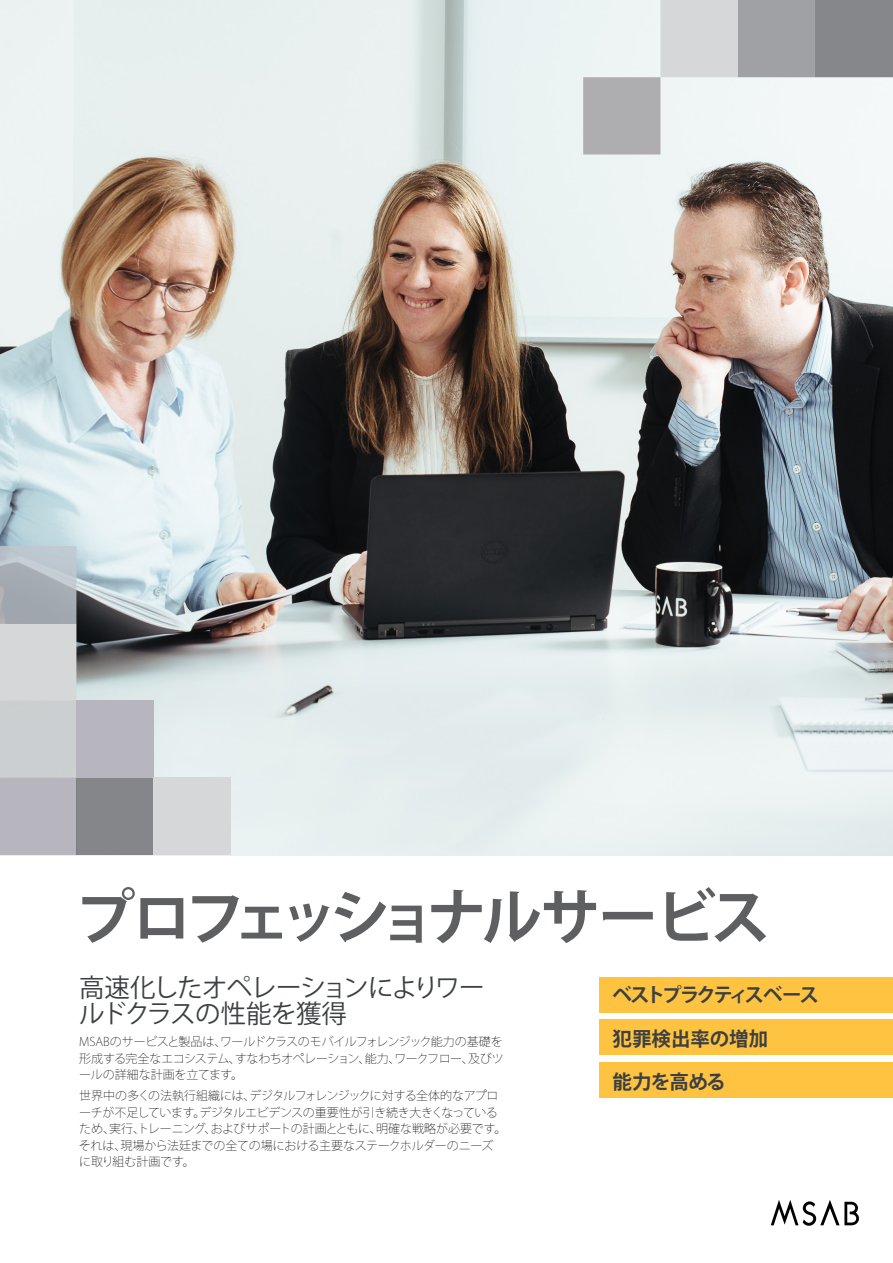
<style>
.page{position:relative;width:893px;height:1263px;background:#fff}
.page>*{position:absolute;margin:0;border:0;box-sizing:border-box;transform-origin:0 0}
.t1{font:700 60px "Koz Go Pr 6 N";letter-spacing:-.1em;color:#5d5f60}
.t2{font:25.5px/25.5px "Koz Go Pr 6 N";letter-spacing:-.05em;color:#3d4041}
.t3{font:700 19.5px/42.9px "Koz Go Pr 6 N";letter-spacing:-.005em;color:#3d4041}
.t4{font:700 19.5px "Koz Go Pr 6 N";letter-spacing:-.14em;color:#3d4041}
.t5{font:200 12px/16.5px "Koz Go Pr 6 N";letter-spacing:-.025em;color:#000;text-align:justify}
</style>
<div class="page">
<img style="left:0;top:0;width:893px;height:855px">
<svg style="left:771px;top:1200px;width:88px;height:26px"></svg>
<div style="left:599px;top:977px;width:294px;height:35px;background:#fec341"></div>
<div style="left:599px;top:1019px;width:294px;height:36px;background:#fec341"></div>
<div style="left:599px;top:1062px;width:294px;height:36px;background:#fec341"></div>
<div style="left:0;top:778px;width:76px;height:77px;background:#b7b6be"></div>
<div style="left:0;top:700px;width:76px;height:78px;background:#c9cacc"></div>
<div style="left:0;top:623px;width:76px;height:77px;background:#d5d7d8"></div>
<svg style="left:0;top:546px;width:76px;height:77px;background:#adb4bb"></svg>
<div style="left:76px;top:778px;width:78px;height:77px;background:#848689"></div>
<div style="left:76px;top:700px;width:78px;height:78px;background:#b7b6be"></div>
<div style="left:154px;top:778px;width:77px;height:77px;background:#d5d7d8"></div>
<svg style="left:738px;top:0;width:155px;height:77px;background:#929396"></svg>
<div style="left:660px;top:0;width:78px;height:77px;background:#d5d7d8"></div>
<div style="left:583px;top:77px;width:77px;height:77px;background:#aeadaf"></div>
<h1 class="t1" style="left:75px;top:883px;width:697px">プロフェッショナルサービス</h1>
<h2 class="t2" style="left:79px;top:975px;width:407px">高速化したオペレーションによりワールドクラスの性能を獲得</h2>
<h3 class="t4" style="left:612px;top:984px;width:208px">ベストプラクティスベース</h3>
<h3 class="t3" style="left:612px;top:1017px;width:157px">犯罪検出率の増加能力を高める</h3>
<p class="t5" style="left:79px;top:1034px;width:426px">MSABのサービスと製品は、ワールドクラスのモバイルフォレンジック能力の基礎を形成する完全なエコシステム、すなわちオペレーション、能力、ワークフロー、及びツールの詳細な計画を立てます。</p>
<p class="t5" style="left:79px;top:1088px;width:429px;text-align:left">世界中の多くの法執行組織には、デジタルフォレンジックに対する全体的なアプローチが不足しています。デジタルエビデンスの重要性が引き続き大きくなっているため、実行、トレーニング、およびサポートの計画とともに、明確な戦略が必要です。それは、現場から法廷までの全ての場における主要なステークホルダーのニーズに取り組む計画です。</p>
</div>
